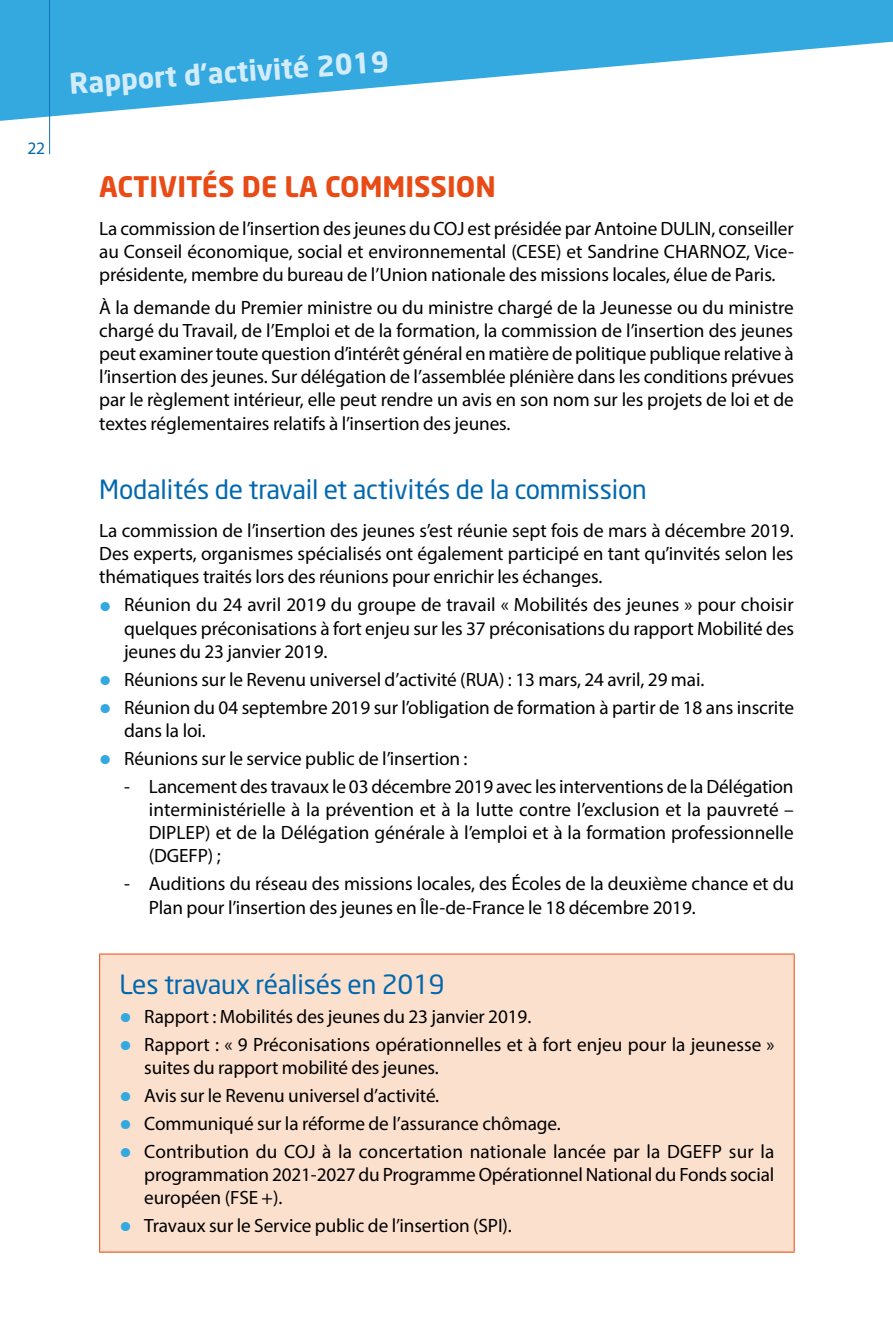
<style>
.page{position:relative;width:893px;height:1340px;background:#fff}
.page>*{position:absolute;margin:0;border:0;box-sizing:border-box;transform-origin:0 0}
.t1{font:700 28px "Neo Sans";color:#e84b15}
.t2{font:700 28px "Neo Sans";color:#d3ecfc}
.t3{font:26.25px "Neo Sans";letter-spacing:-.005em;color:#0068af}
.t4{font:19.25px/23.1px "Myriad Pro";letter-spacing:-.005em;color:#000;text-align:justify}
.t5{font:17.5px "Myriad Pro";color:#0068af}
.s1{font-size:43.75px;color:#33a9e0}
</style>
<div class="page">
<div style="left:100px;top:954px;width:694px;height:298px;background:#fce0ce"></div>
<hr style="left:99px;top:953px;width:696px;height:1px;background:#e84b15">
<hr style="left:99px;top:954px;width:1px;height:297px;background:#e84b15">
<hr style="left:794px;top:954px;width:1px;height:297px;background:#e84b15">
<hr style="left:99px;top:1251px;width:696px;height:1px;background:#e84b15">
<svg style="left:0;top:0;width:893px;height:123px;fill:#33a9e0"></svg>
<hr style="left:49px;top:0;width:1px;height:154px;background:#176fb7">
<p class="t5" style="left:27px;top:138px;width:19px">22</p>
<h1 class="t2" style="left:68px;top:66px;width:321px;rotate:-4deg">RAPPORT D’ACTIVITÉ 2019</h1>
<h1 class="t1" style="left:99px;top:168px;width:398px">ACTIVITÉS DE LA COMMISSION</h1>
<p class="t4" style="left:99px;top:216px;width:696px">La commission de l’insertion des jeunes du COJ est présidée par Antoine DULIN, conseiller au Conseil économique, social et environnemental (CESE) et Sandrine CHARNOZ, Vice&shy;présidente, membre du bureau de l’Union nationale des missions locales, élue de Paris.</p>
<p class="t4" style="left:99px;top:296px;width:696px">À la demande du Premier ministre ou du ministre chargé de la Jeunesse ou du ministre chargé du Travail, de l’Emploi et de la formation, la commission de l’insertion des jeunes peut examiner toute question d’intérêt général en matière de politique publique relative à l’insertion des jeunes. Sur délégation de l’assemblée plénière dans les conditions prévues par le règlement intérieur, elle peut rendre un avis en son nom sur les projets de loi et de textes réglementaires relatifs à l’insertion des jeunes.</p>
<h2 class="t3" style="left:99px;top:473px;width:549px">Modalités de travail et activités de la commission</h2>
<p class="t4" style="left:99px;top:519px;width:696px">La commission de l’insertion des jeunes s’est réunie sept fois de mars à décembre 2019.<br>Des experts, organismes spécialisés ont également participé en tant qu’invités selon les thématiques traités lors des réunions pour enrichir les échanges.</p>
<p class="t4" style="left:124px;top:593px;width:672px;text-indent:-25px"><span class="s1">•</span> Réunion du 24 avril 2019 du groupe de travail « Mobilités des jeunes » pour choisir quelques préconisations à fort enjeu sur les 37 préconisations du rapport Mobilité des jeunes du 23 janvier 2019.</p>
<p class="t4" style="left:99px;top:667px;width:607px"><span class="s1">•</span> Réunions sur le Revenu universel d’activité (RUA) : 13 mars, 24 avril, 29 mai.</p>
<p class="t4" style="left:124px;top:695px;width:672px;text-indent:-25px"><span class="s1">•</span> Réunion du 04 septembre 2019 sur l’obligation de formation à partir de 18 ans inscrite dans la loi.</p>
<p class="t4" style="left:99px;top:746px;width:370px"><span class="s1">•</span> Réunions sur le service public de l’insertion :</p>
<p class="t4" style="left:149px;top:774px;width:647px;text-indent:-25px">- Lancement des travaux le 03 décembre 2019 avec les interventions de la Délégation interministérielle à la prévention et à la lutte contre l’exclusion et la pauvreté – DIPLEP) et de la Délégation générale à l’emploi et à la formation professionnelle (DGEFP) ;</p>
<p class="t4" style="left:149px;top:872px;width:647px;text-indent:-25px">- Auditions du réseau des missions locales, des Écoles de la deuxième chance et du<br>Plan pour l’insertion des jeunes en Île-de-France le 18 décembre 2019.</p>
<h2 class="t3" style="left:119px;top:968px;width:327px">Les travaux réalisés en 2019</h2>
<p class="t4" style="left:119px;top:1004px;width:413px"><span class="s1">•</span> Rapport : Mobilités des jeunes du 23 janvier 2019.</p>
<p class="t4" style="left:144px;top:1032px;width:632px;text-indent:-25px"><span class="s1">•</span> Rapport : « 9 Préconisations opérationnelles et à fort enjeu pour la jeunesse » suites du rapport mobilité des jeunes.</p>
<p class="t4" style="left:119px;top:1083px;width:321px"><span class="s1">•</span> Avis sur le Revenu universel d’activité.</p>
<p class="t4" style="left:119px;top:1111px;width:443px"><span class="s1">•</span> Communiqué sur la réforme de l’assurance chômage.</p>
<p class="t4" style="left:144px;top:1139px;width:632px;text-indent:-25px"><span class="s1">•</span> Contribution du COJ à la concertation nationale lancée par la DGEFP sur la programmation 2021-2027 du Programme Opérationnel National du Fonds social européen (FSE +).</p>
<p class="t4" style="left:119px;top:1213px;width:394px"><span class="s1">•</span> Travaux sur le Service public de l’insertion (SPI).</p>
</div>
